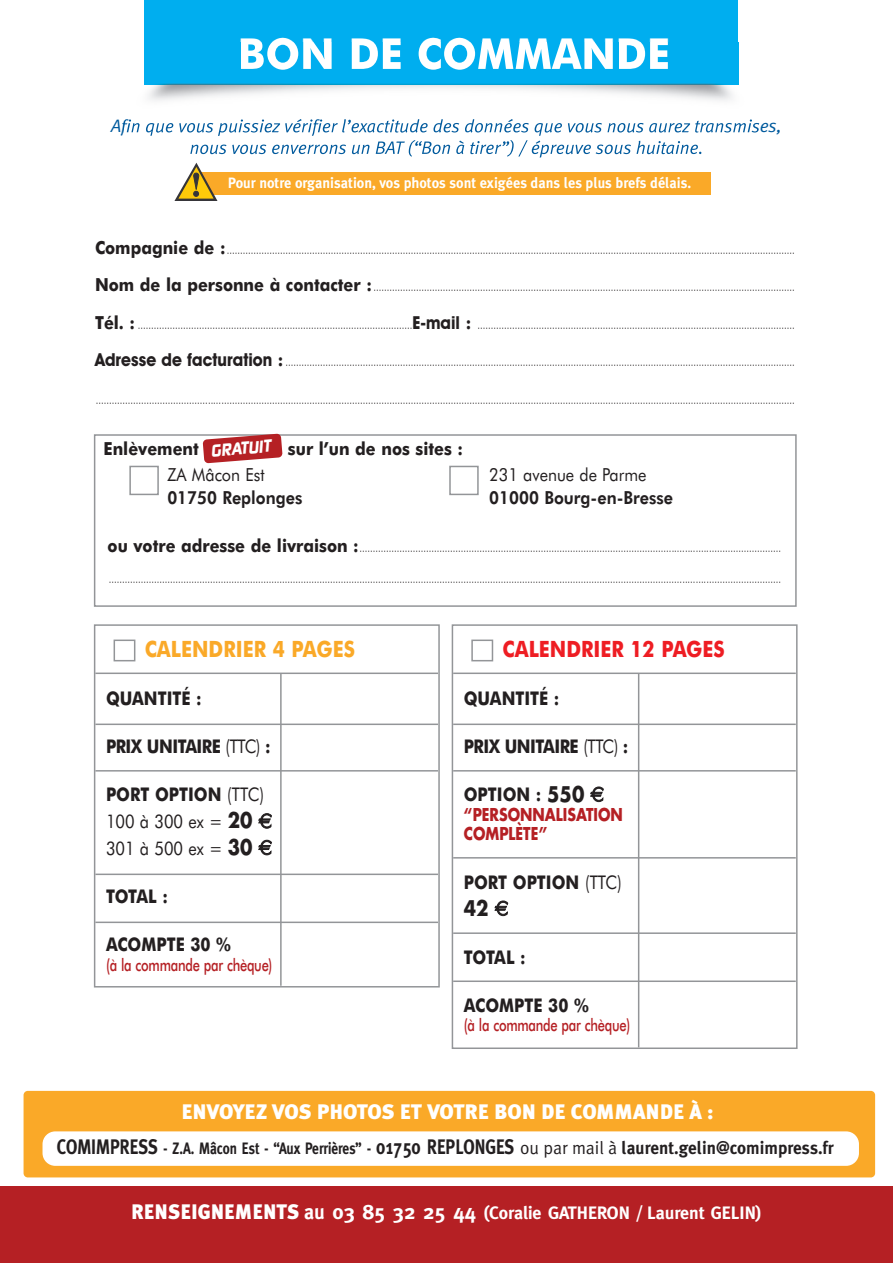
<style>
.page{position:relative;width:893px;height:1263px;background:#fff}
.page>*{position:absolute;margin:0;border:0;box-sizing:border-box;transform-origin:0 0}
.t1{font:700 42.75px "Futura BT";color:#fff;scale:.95 1}
.t2{font:700 22.5px "Futura BT";color:#ee1d23;scale:.86 1}
.t3{font:700 22.5px "Futura BT";color:#faa928;scale:.86 1}
.t4{font:900 21px "Meta Plus";color:#fff}
.t5{font:700 21px "Futura";color:#231f20;scale:.86 1}
.t6{font:700 18.9px "Futura BT";color:#231f20;scale:.86 1}
.t7{font:18.9px/26.7px "Futura BT";color:#231f20;scale:.86 1}
.t8{font:700 18.9px "Futura BT";letter-spacing:-.03em;color:#231f20;scale:.86 1}
.t9{font:700 18px "Meta";color:#fff}
.t10{font:800 18px "Futura BT";color:#231f20;scale:.9 1}
.t11{font:700 18px "Futura BT";color:#231f20;scale:.9 1}
.t12{font:18px "Futura BT";color:#231f20;scale:.9 1}
.t13{font:500 17.25px "Futura BT";letter-spacing:-.02em;color:#b52024;scale:.75 1}
.t14{font:700 17.25px/19.5px "Futura";color:#b52024;scale:.81 1}
.t15{font:700 16.8px "Idigital";color:#fff}
.t16{font:700 16.5px "Meta";color:#231f20;scale:.82 1}
.t17{font:700 15px "Meta Plus";color:#fff;scale:.95 1}
.t18{font:10.5px "Avant Garde IT Cby BT";color:#231f20;scale:.9 1}
.s1{font-family:"Futura BT";font-weight:700;font-size:18px}
.s2{font-weight:700;font-size:18px}
.s3{font-weight:400}
.s4{font-weight:700}
.s5{font-family:"Futura";font-weight:700;font-size:21px}
.s6{font-family:"Euro Sans";font-size:21px}
.s7{font-family:"Futura";font-size:21px}
.s8{font-family:"Euro Sans";font-weight:400;font-size:21px}
.s9{font-family:"Euro Sans";font-weight:400}
.s10{font-size:21px}
.s11{font-family:"Meta Normal";font-weight:400;font-size:18px}
.s12{font-family:"Meta Plus";font-size:18px}
.s13{font-family:"Meta Plus";font-weight:900;font-size:21px}
</style>
<div class="page">
<div style="left:94px;top:624px;width:346px;height:363px;border:2px solid #939598"></div>
<div style="left:94px;top:434px;width:703px;height:173px;border:2px solid #939598"></div>
<div style="left:197px;top:173px;width:514px;height:22px;background:#faa928"></div>
<svg style="left:174px;top:163px;width:43px;height:38px"></svg>
<div style="left:145px;top:0;width:593px;height:85px;background:#00aeef"></div>
<svg style="left:203px;top:434px;width:79px;height:29px;background:#be464a"></svg>
<div style="left:129px;top:466px;width:30px;height:29px;border:2px solid #939598"></div>
<div style="left:449px;top:466px;width:30px;height:29px;border:2px solid #939598"></div>
<div style="left:114px;top:639px;width:21px;height:22px;border:2px solid #939598"></div>
<img style="left:144px;top:43px;width:614px;height:115px">
<img style="left:124px;top:119px;width:113px;height:17px">
<img style="left:190px;top:145px;width:124px;height:9px">
<img style="left:145px;top:43px;width:593px;height:42px">
<img style="left:241px;top:43px;width:427px;height:27px">
<div style="left:0;top:1186px;width:893px;height:77px;background:#b52024"></div>
<div style="left:24px;top:1091px;width:851px;height:86px;background:#faa928;border-radius:4px"></div>
<div style="left:43px;top:1131px;width:816px;height:35px;background:#fff;border-radius:13px"></div>
<hr style="left:95px;top:672px;width:343px;height:2px;background:#939598">
<hr style="left:95px;top:723px;width:343px;height:2px;background:#939598">
<hr style="left:95px;top:770px;width:343px;height:1px;background:#939598">
<hr style="left:95px;top:873px;width:343px;height:2px;background:#939598">
<hr style="left:95px;top:921px;width:343px;height:2px;background:#939598">
<hr style="left:280px;top:673px;width:2px;height:313px;background:#939598">
<div style="left:452px;top:624px;width:346px;height:425px;border:2px solid #939598"></div>
<div style="left:471px;top:639px;width:22px;height:22px;border:2px solid #939598"></div>
<hr style="left:453px;top:672px;width:343px;height:2px;background:#939598">
<hr style="left:453px;top:723px;width:343px;height:2px;background:#939598">
<hr style="left:453px;top:770px;width:343px;height:1px;background:#939598">
<hr style="left:453px;top:857px;width:343px;height:1px;background:#939598">
<hr style="left:453px;top:932px;width:343px;height:2px;background:#939598">
<hr style="left:453px;top:980px;width:343px;height:2px;background:#939598">
<hr style="left:638px;top:673px;width:1px;height:374px;background:#939598">
<h1 class="t1" style="left:238px;top:37px;width:456px">BON DE COMMANDE</h1>
<h3 class="t17" style="left:228px;top:174px;width:490px">Pour notre organisation, vos photos sont exigées dans les plus brefs délais.</h3>
<p class="t18" style="left:95px;top:246px;width:779px"><span class="s1">Compagnie de :</span>.....................................................................................................................................................................................................................</p>
<p class="t18" style="left:95px;top:284px;width:779px"><span class="s1">Nom de la personne à contacter :</span>..............................................................................................................................................................</p>
<p class="t18" style="left:95px;top:321px;width:779px"><span class="s1">Tél. :</span> .......................................................................................................<span class="s2">E-mail</span> <span class="s1">:</span> .......................................................................................................................</p>
<p class="t18" style="left:95px;top:359px;width:779px"><span class="s2">Adresse de facturation</span> <span class="s1">:</span> ...............................................................................................................................................................................................</p>
<p class="t18" style="left:96px;top:396px;width:778px">......................................................................................................................................................................................................................................................................</p>
<h3 class="t15" style="left:210px;top:445px;width:62px;rotate:-5deg">GRATUIT</h3>
<h3 class="t11" style="left:104px;top:441px;width:107px">Enlèvement</h3>
<h3 class="t11" style="left:288px;top:441px;width:196px">sur l’un de nos sites :</h3>
<h3 class="t12" style="left:167px;top:468px;width:110px">ZA Mâcon Est</h3>
<h3 class="t12" style="left:489px;top:468px;width:176px">231 avenue de Parme</h3>
<h3 class="t10" style="left:167px;top:490px;width:152px">01750 Replonges</h3>
<h3 class="t10" style="left:489px;top:490px;width:206px">01000 Bourg-en-Bresse</h3>
<p class="t18" style="left:108px;top:544px;width:750px"><span class="s1">ou votre adresse de livraison :</span>..............................................................................................................................................................</p>
<p class="t18" style="left:109px;top:576px;width:748px">............................................................................................................................................................................................................................................................</p>
<h2 class="t3" style="left:145px;top:640px;width:246px">CALENDRIER 4 PAGES</h2>
<h3 class="t6" style="left:106px;top:691px;width:113px">QUANTITÉ :</h3>
<h3 class="t8" style="left:106px;top:739px;width:193px">PRIX UNITAIRE <span class="s3">(TTC)</span> :</h3>
<h3 class="t7" style="left:106px;top:783px;width:195px"><span class="s4">PORT OPTION</span> (TTC)<br>100 à 300 ex = <span class="s5">20</span> <span class="s6">€<br></span>301 à 500 ex = <span class="s5">30</span> <span class="s6">€</span></h3>
<h3 class="t6" style="left:106px;top:889px;width:74px">TOTAL :</h3>
<h3 class="t6" style="left:106px;top:937px;width:147px">ACOMPTE 30 %</h3>
<h3 class="t13" style="left:106px;top:957px;width:224px">(à la commande par chèque)</h3>
<h2 class="t2" style="left:503px;top:640px;width:260px">CALENDRIER 12 PAGES</h2>
<h3 class="t6" style="left:464px;top:691px;width:113px">QUANTITÉ :</h3>
<h3 class="t8" style="left:464px;top:739px;width:193px">PRIX UNITAIRE <span class="s3">(TTC)</span> :</h3>
<h3 class="t6" style="left:464px;top:787px;width:165px">OPTION : <span class="s7">550</span> <span class="s8">€</span></h3>
<h3 class="t14" style="left:464px;top:806px;width:198px">“PERSONNALISATION<br>COMPLÈTE”</h3>
<h3 class="t6" style="left:464px;top:874px;width:185px">PORT OPTION <span class="s3">(TTC)</span></h3>
<h3 class="t5" style="left:464px;top:898px;width:53px">42 <span class="s9">€</span></h3>
<h3 class="t6" style="left:464px;top:949px;width:74px">TOTAL :</h3>
<h3 class="t6" style="left:464px;top:997px;width:147px">ACOMPTE 30 %</h3>
<h3 class="t13" style="left:464px;top:1018px;width:224px">(à la commande par chèque)</h3>
<h3 class="t4" style="left:181px;top:1099px;width:534px">ENVOYEZ VOS PHOTOS ET VOTRE BON DE COMMANDE À :</h3>
<h3 class="t16" style="left:57px;top:1138px;width:949px"><span class="s10">COMIMPRESS</span> - Z.A. Mâcon Est - “Aux Perrières” - <span class="s10">01750 REPLONGES</span> <span class="s11">ou par mail à</span> <span class="s12">laurent.gelin@comimpress.fr</span></h3>
<h3 class="t9" style="left:131px;top:1202px;width:632px"><span class="s13">RENSEIGNEMENTS</span> <span class="s10">au 03 85 32 25 44</span> (Coralie GATHERON / Laurent GELIN)</h3>
</div>
